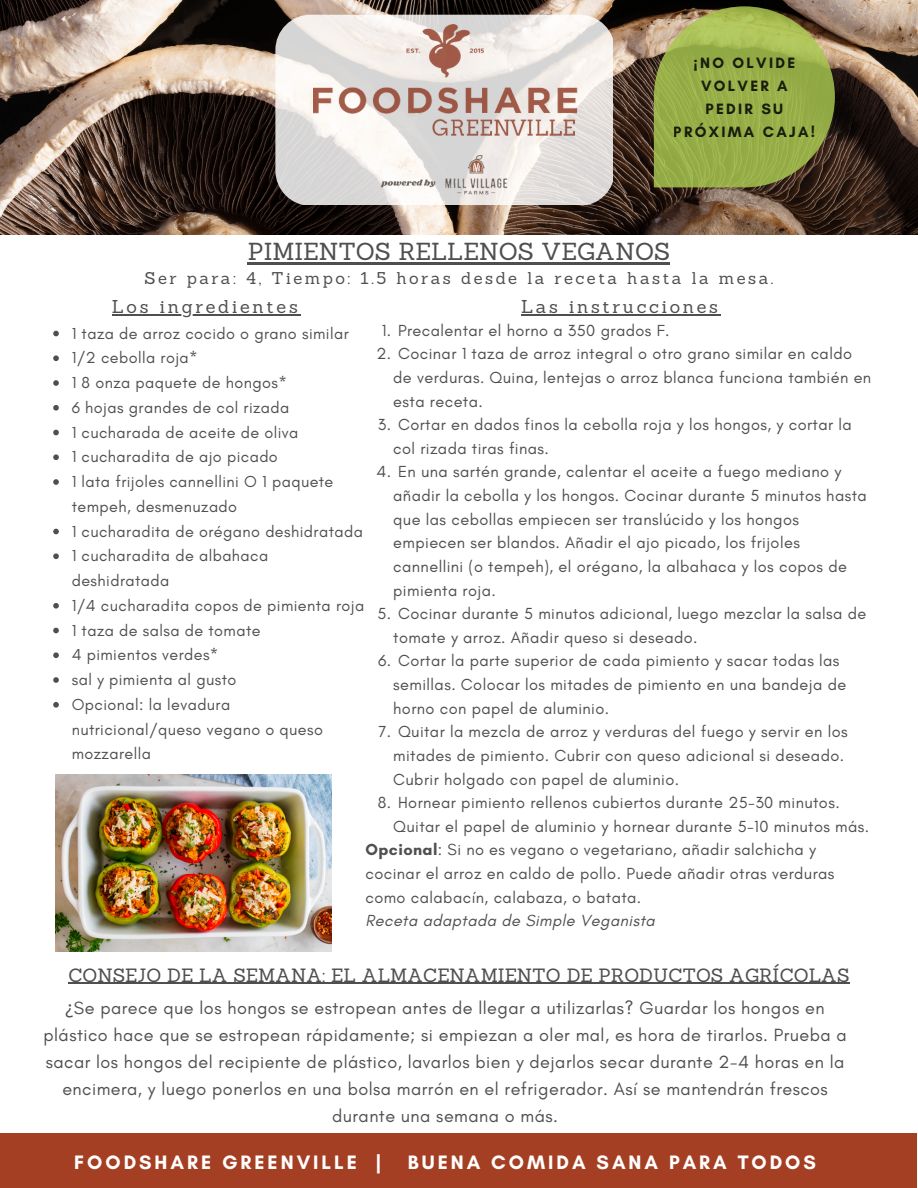
<style>
.page{position:relative;width:918px;height:1188px;background:#fff}
.page>*{position:absolute;margin:0;border:0;box-sizing:border-box;transform-origin:0 0}
.t1{font:24px "Sanchez";color:#4f4f4f}
.t2{font:700 19.8px "Glacial Indifference";letter-spacing:.15em;color:#fff}
.t3{font:18.75px "Sanchez";color:#4f4f4f}
.t4{font:18.15px "Sanchez";letter-spacing:.15em;color:#4f4f4f}
.t5{font:18px/27px "Glacial Indifference";letter-spacing:.025em;color:#4f4f4f;text-align:center}
.t6{font:16.65px "Sanchez";letter-spacing:.15em;color:#4f4f4f}
.t7{font:16.35px/23.7px "Glacial Indifference";letter-spacing:.025em;color:#4f4f4f}
.t8{font:italic 16.35px "Glacial Indifference";letter-spacing:.025em;color:#4f4f4f}
.t9{font:16.2px/24.8px "Glacial Indifference";letter-spacing:.025em;color:#4f4f4f}
.t10{font:700 15.3px/22.8px "Glacial Indifference";letter-spacing:.15em;color:#000;text-align:center}
.s1{font-family:"Noto Sans"}
.s2{font-weight:700}
</style>
<div class="page">
<div style="left:0;top:1133px;width:917px;height:55px;background:#a53f23"></div>
<img style="left:0;top:0;width:918px;height:234px">
<svg style="left:654px;top:6px;width:181px;height:181px;background:#92a149"></svg>
<svg style="left:275px;top:15px;width:338px;height:190px"></svg>
<img style="left:313px;top:24px;width:264px;height:172px">
<img style="left:55px;top:775px;width:276px;height:176px">
<hr style="left:521px;top:314px;width:200px;height:1px;background:#4f4f4f">
<hr style="left:112px;top:314px;width:189px;height:1px;background:#4f4f4f">
<svg style="left:53px;top:331px;width:6px;height:5px"></svg>
<svg style="left:53px;top:355px;width:6px;height:6px"></svg>
<svg style="left:53px;top:380px;width:6px;height:6px"></svg>
<svg style="left:53px;top:405px;width:6px;height:6px"></svg>
<svg style="left:53px;top:430px;width:6px;height:5px"></svg>
<svg style="left:53px;top:454px;width:6px;height:6px"></svg>
<svg style="left:53px;top:479px;width:6px;height:6px"></svg>
<svg style="left:53px;top:529px;width:6px;height:5px"></svg>
<svg style="left:53px;top:553px;width:6px;height:6px"></svg>
<svg style="left:53px;top:603px;width:6px;height:6px"></svg>
<svg style="left:53px;top:628px;width:6px;height:5px"></svg>
<svg style="left:53px;top:652px;width:6px;height:6px"></svg>
<svg style="left:53px;top:677px;width:6px;height:6px"></svg>
<svg style="left:53px;top:702px;width:6px;height:6px"></svg>
<hr style="left:248px;top:262px;width:422px;height:2px;background:#4f4f4f">
<hr style="left:68px;top:983px;width:782px;height:1px;background:#4f4f4f">
<p class="t10" style="left:674px;top:51px;width:143px"><span class="s1">¡</span>NO OLVIDE<br>VOLVER A<br>PEDIR SU<br>PRÓXIMA CAJA!</p>
<h1 class="t1" style="left:248px;top:236px;width:424px">PIMIENTOS RELLENOS VEGANOS</h1>
<p class="t6" style="left:145px;top:267px;width:630px">Ser para: 4, Tiempo: 1.5 horas desde la receta hasta la mesa.</p>
<p class="t4" style="left:112px;top:295px;width:188px">Los ingredientes</p>
<p class="t4" style="left:521px;top:295px;width:199px">Las instrucciones</p>
<p class="t9" style="left:72px;top:321px;width:294px">1 taza de arroz cocido o grano similar<br>1/2 cebolla roja*<br>1 8 onza paquete de hongos*<br>6 hojas grandes de col rizada<br>1 cucharada de aceite de oliva<br>1 cucharadita de ajo picado<br>1 lata frijoles cannellini O 1 paquete tempeh, desmenuzado<br>1 cucharadita de orégano deshidratada<br>1 cucharadita de albahaca deshidratada<br>1/4 cucharadita copos de pimienta roja<br>1 taza de salsa de tomate<br>4 pimientos verdes*<br>sal y pimienta al gusto<br>Opcional: la levadura<br>nutricional/queso vegano o queso mozzarella</p>
<p class="t7" style="left:382px;top:318px;width:289px">1. Precalentar el horno a 350 grados F.</p>
<p class="t7" style="left:393px;top:342px;width:480px;text-indent:-17px">2. Cocinar 1 taza de arroz integral o otro grano similar en caldo de verduras. Quina, lentejas o arroz blanca funciona también en esta receta.</p>
<p class="t7" style="left:393px;top:413px;width:460px;text-indent:-15px">3. Cortar en dados finos la cebolla roja y los hongos, y cortar la col rizada tiras finas.</p>
<p class="t7" style="left:393px;top:460px;width:475px;text-indent:-17px">4. En una sartén grande, calentar el aceite a fuego mediano y añadir la cebolla y los hongos. Cocinar durante 5 minutos hasta que las cebollas empiecen ser translúcido y los hongos empiecen ser blandos. Añadir el ajo picado, los frijoles cannellini (o tempeh), el orégano, la albahaca y los copos de pimienta roja.</p>
<p class="t7" style="left:393px;top:602px;width:475px;text-indent:-16px">5. Cocinar durante 5 minutos adicional, luego mezclar la salsa de tomate y arroz. Añadir queso si deseado.</p>
<p class="t7" style="left:393px;top:649px;width:455px;text-indent:-15px">6. Cortar la parte superior de cada pimiento y sacar todas las semillas. Colocar los mitades de pimiento en una bandeja de horno con papel de aluminio.</p>
<p class="t7" style="left:393px;top:720px;width:456px;text-indent:-15px">7. Quitar la mezcla de arroz y verduras del fuego y servir en los mitades de pimiento. Cubrir con queso adicional si deseado.<br>Cubrir holgado con papel de aluminio.</p>
<p class="t7" style="left:378px;top:791px;width:463px">8. Hornear pimiento rellenos cubiertos durante 25-30 minutos.</p>
<p class="t7" style="left:393px;top:814px;width:478px">Quitar el papel de aluminio y hornear durante 5-10 minutos más.</p>
<p class="t7" style="left:365px;top:838px;width:452px"><span class="s2">Opcional</span>: Si no es vegano o vegetariano, añadir salchicha y</p>
<p class="t7" style="left:365px;top:862px;width:471px">cocinar el arroz en caldo de pollo. Puede añadir otras verduras</p>
<p class="t7" style="left:365px;top:885px;width:277px">como calabacín, calabaza, o batata.</p>
<p class="t8" style="left:365px;top:911px;width:291px">Receta adaptada de Simple Veganista</p>
<p class="t3" style="left:68px;top:963px;width:783px">CONSEJO DE LA SEMANA: EL ALMACENAMIENTO DE PRODUCTOS AGRÍCOLAS</p>
<p class="t5" style="left:43px;top:995px;width:805px"><span class="s1">¿</span>Se parece que los hongos se estropean antes de llegar a utilizarlas? Guardar los hongos en plástico hace que se estropean rápidamente; si empiezan a oler mal, es hora de tirarlos. Prueba a sacar los hongos del recipiente de plástico, lavarlos bien y dejarlos secar durante 2-4 horas en la encimera, y luego ponerlos en una bolsa marrón en el refrigerador. Así se mantendrán frescos durante una semana o más.</p>
<p class="t2" style="left:74px;top:1151px;width:308px">FOODSHARE GREENVILLE |</p>
<p class="t2" style="left:408px;top:1151px;width:409px">BUENA COMIDA SANA PARA TODOS</p>
</div>
